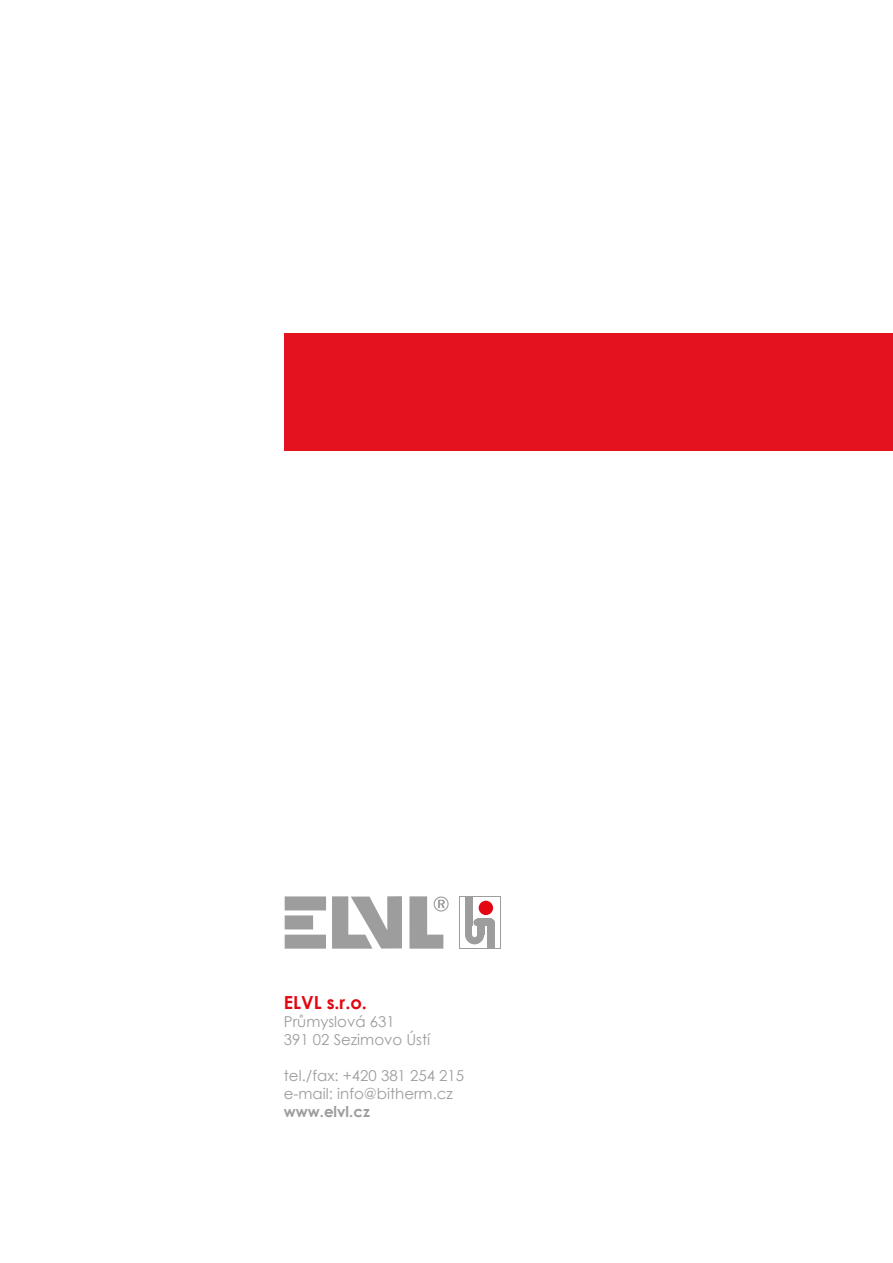
<style>
.page{position:relative;width:893px;height:1263px;background:#fff}
.page>*{position:absolute;margin:0;border:0;box-sizing:border-box;transform-origin:0 0}
.t1{font:700 18px "Century Gothic";color:#e30613}
.t2{font:15px/18px "Century Gothic";color:#9d9d9d}
.t3{font:700 15px "Century Gothic";color:#9d9d9d}
</style>
<div class="page">
<svg style="left:285px;top:896px;width:164px;height:53px"></svg>
<hr style="left:459px;top:896px;width:1px;height:53px;background:#9d9d9d">
<hr style="left:459px;top:896px;width:42px;height:1px;background:#9d9d9d">
<hr style="left:500px;top:896px;width:1px;height:53px;background:#9d9d9d">
<hr style="left:459px;top:948px;width:42px;height:1px;background:#9d9d9d">
<div style="left:488px;top:922px;width:7px;height:27px;background:#9d9d9d"></div>
<div style="left:465px;top:896px;width:7px;height:39px;background:#9d9d9d"></div>
<div style="left:477px;top:919px;width:14px;height:7px;background:#9d9d9d"></div>
<div style="left:473px;top:919px;width:8px;height:7px;background:#9d9d9d;border-radius:50%"></div>
<div style="left:488px;top:919px;width:7px;height:7px;background:#9d9d9d;border-radius:50%"></div>
<div style="left:477px;top:922px;width:7px;height:13px;background:#9d9d9d"></div>
<svg style="left:465px;top:935px;width:19px;height:9px"></svg>
<div style="left:479px;top:901px;width:14px;height:14px;background:#e30613;border-radius:50%"></div>
<div style="left:284px;top:333px;width:609px;height:118px;background:#e4121f"></div>
<p class="t1" style="left:284px;top:988px;width:85px">ELVL s.r.o.</p>
<p class="t2" style="left:284px;top:1012px;width:148px">Průmyslová 631<br>391 02 Sezimovo Ústí</p>
<p class="t2" style="left:284px;top:1066px;width:182px">tel./fax: +420 381 254 215 e-mail: info@bitherm.cz</p>
<p class="t3" style="left:284px;top:1100px;width:88px">www.elvl.cz</p>
</div>
